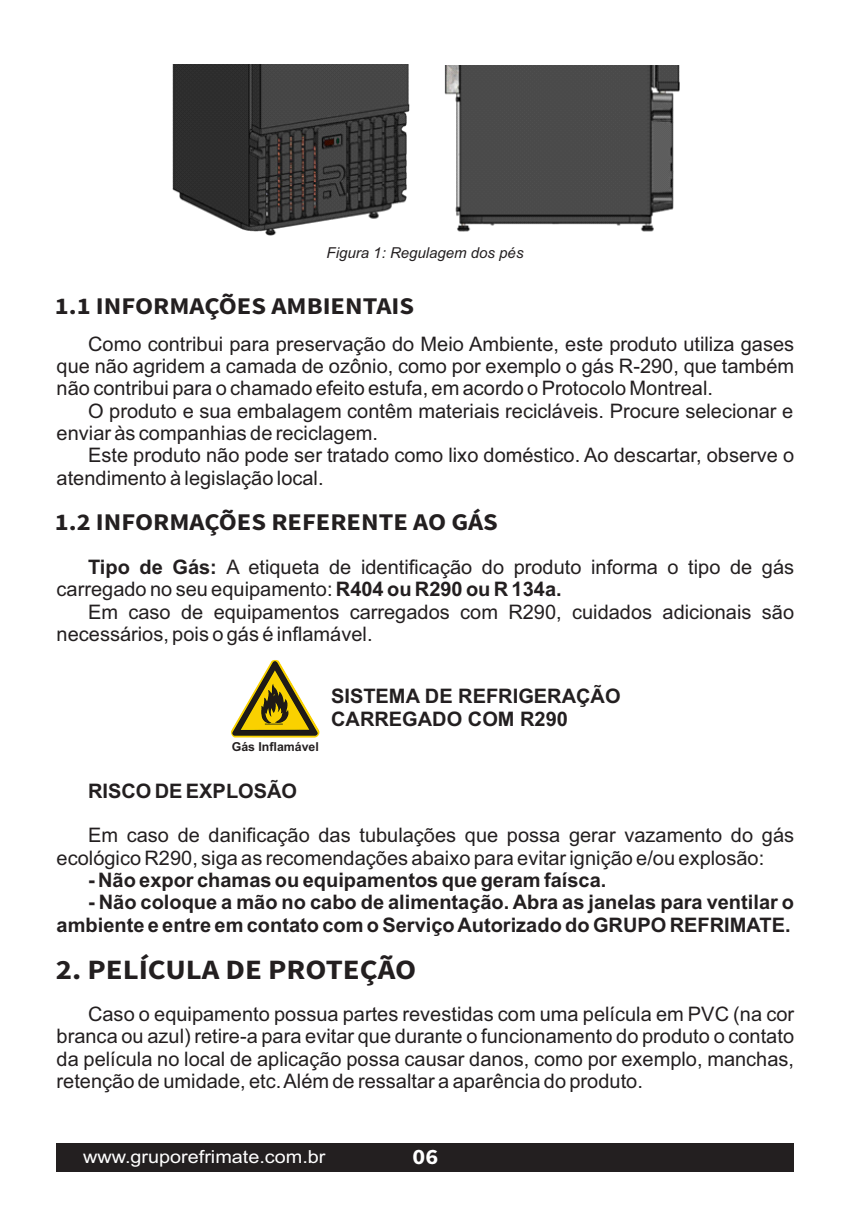
<style>
.page{position:relative;width:851px;height:1208px;background:#fff}
.page>*{position:absolute;margin:0;border:0;box-sizing:border-box;transform-origin:0 0}
.t1{font:700 28px "Source Sans Pro";color:#231f20;scale:1.1 1}
.t2{font:700 24px "Source Sans Pro";color:#231f20;scale:1.1 1}
.t3{font:700 22px "Source Sans Pro";color:#fff;scale:1.1 1}
.t4{font:20px/22.4px "Arial";color:#231f20}
.t5{font:700 20px/22.4px "Arial";color:#231f20;text-align:right}
.t6{font:18px "Arial";color:#fff;scale:1.1 1}
.t7{font:italic 15px "Arial";color:#231f20}
.t8{font:700 12.4px "Arial";color:#231f20}
.s1{font-weight:700}
</style>
<div class="page">
<div style="left:57px;top:1143px;width:737px;height:28px;background:#231f20"></div>
<img style="left:172px;top:64px;width:238px;height:172px">
<img style="left:444px;top:65px;width:235px;height:167px">
<img style="left:231px;top:660px;width:88px;height:77px">
<p class="t7" style="left:326px;top:247px;width:198px">Figura 1: Regulagem dos pés</p>
<p class="t2" style="left:55px;top:296px;width:328px">1.1 INFORMAÇÕES AMBIENTAIS</p>
<p class="t4" style="left:57px;top:334px;width:738px;text-align:justify;text-indent:31px">Como contribui para preservação do Meio Ambiente, este produto utiliza gases que não agridem a camada de ozônio, como por exemplo o gás R-290, que também não contribui para o chamado efeito estufa, em acordo o Protocolo Montreal.</p>
<p class="t4" style="left:57px;top:401px;width:738px;text-indent:31px">O produto e sua embalagem contêm materiais recicláveis. Procure selecionar e enviar às companhias de reciclagem.</p>
<p class="t4" style="left:57px;top:446px;width:738px;text-indent:31px">Este produto não pode ser tratado como lixo doméstico. Ao descartar, observe o atendimento à legislação local.</p>
<p class="t2" style="left:55px;top:511px;width:404px">1.2 INFORMAÇÕES REFERENTE AO GÁS</p>
<p class="t4" style="left:57px;top:557px;width:738px;text-indent:31px"><span class="s1">Tipo de Gás:</span> A etiqueta de identificação do produto informa o tipo de gás carregado no seu equipamento: <span class="s1">R404 ou R290 ou R 134a.</span></p>
<p class="t4" style="left:57px;top:602px;width:738px;text-indent:31px">Em caso de equipamentos carregados com R290, cuidados adicionais são necessários, pois o gás é inflamável.</p>
<p class="t8" style="left:232px;top:742px;width:89px">Gás Inflamável</p>
<p class="t5" style="left:331px;top:687px;width:291px;text-align:left">SISTEMA DE REFRIGERAÇÃO<br>CARREGADO COM R290</p>
<p class="t5" style="left:88px;top:781px;width:210px">RISCO DE EXPLOSÃO</p>
<p class="t4" style="left:57px;top:826px;width:738px;text-indent:31px">Em caso de danificação das tubulações que possa gerar vazamento do gás ecológico R290, siga as recomendações abaixo para evitar ignição e/ou explosão:</p>
<p class="t5" style="left:88px;top:870px;width:519px">- Não expor chamas ou equipamentos que geram faísca.</p>
<p class="t5" style="left:57px;top:893px;width:739px">- Não coloque a mão no cabo de alimentação. Abra as janelas para ventilar o ambiente e entre em contato com o Serviço Autorizado do GRUPO REFRIMATE.</p>
<h1 class="t1" style="left:56px;top:958px;width:329px">2. PELÍCULA DE PROTEÇÃO</h1>
<p class="t4" style="left:57px;top:1004px;width:739px;text-align:justify;text-indent:31px">Caso o equipamento possua partes revestidas com uma película em PVC (na cor branca ou azul) retire-a para evitar que durante o funcionamento do produto o contato da película no local de aplicação possa causar danos, como por exemplo, manchas, retenção de umidade, etc. Além de ressaltar a aparência do produto.</p>
<p class="t6" style="left:83px;top:1150px;width:222px">www.gruporefrimate.com.br</p>
<p class="t3" style="left:412px;top:1148px;width:25px">06</p>
</div>
